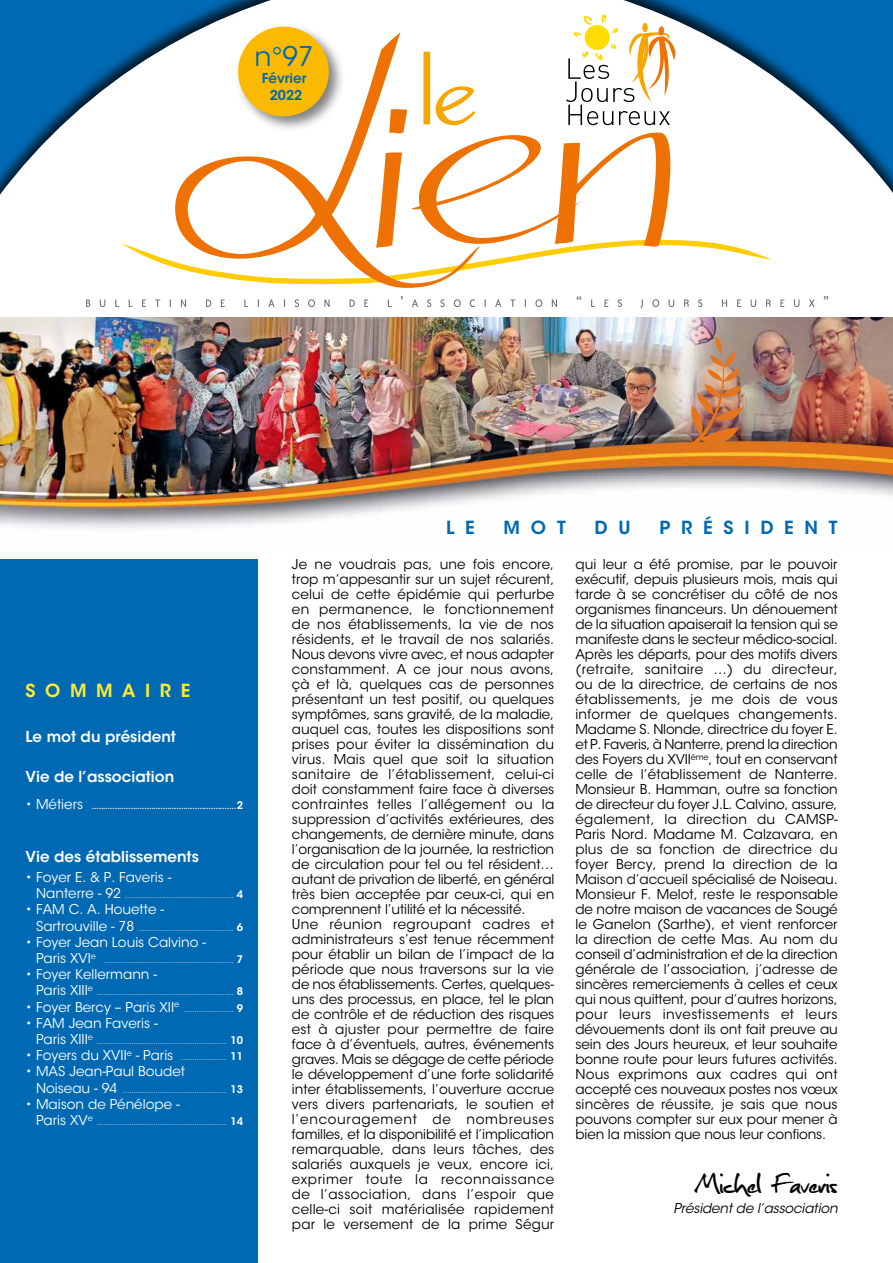
<style>
.page{position:relative;width:893px;height:1263px;background:#fff}
.page>*{position:absolute;margin:0;border:0;box-sizing:border-box;transform-origin:0 0}
.t1{font:362.1px "Daly Hand";color:#ee7203}
.t2{font:118.05px "Daly Text";color:#f7a600}
.t3{font:37.5px "Christopherhand";letter-spacing:-.01em;color:#000}
.t4{font:27px "ITC Avant Garde Std";color:#0069b4}
.t5{font:600 18px "ITC Avant Garde Std";letter-spacing:.6em;color:#0069b4}
.t6{font:600 18px "ITC Avant Garde Std";letter-spacing:.535em;color:#ffeb2e}
.t7{font:600 15px "ITC Avant Garde Std";color:#fff}
.t8{font:13.5px/15px "ITC Avant Garde Std";color:#000}
.t9{font:13.5px/16.2px "ITC Avant Garde Std";color:#fff}
.t10{font:italic 13.5px "ITC Avant Garde Std";letter-spacing:-.01em;color:#000}
.t11{font:600 13.5px/17.1px "ITC Avant Garde Std";color:#0069b4;text-align:center}
.t12{font:7.5px "ITC Avant Garde Std";color:#fff}
.t13{font:600 7.5px "ITC Avant Garde Std";color:#fff}
.s1{font-weight:400;font-size:13.5px}
.s2{font-size:10.5px}
.s3{font-size:13.5px}
.s4{font-weight:600;font-size:10.5px}
</style>
<div class="page">
<svg style="left:0;top:0;width:893px;height:299px"></svg>
<img style="left:0;top:318px;width:893px;height:211px">
<svg style="left:122px;top:238px;width:650px;height:47px"></svg>
<div style="left:234px;top:23px;width:111px;height:110px;background:#000;opacity:.5"></div>
<div style="left:238px;top:27px;width:91px;height:89px;background:#fbba00;border-radius:50%"></div>
<svg style="left:566px;top:14px;width:109px;height:111px"></svg>
<svg style="left:86px;top:296px;width:742px;height:12px"></svg>
<div style="left:0;top:559px;width:258px;height:704px;background:#0069b4"></div>
<img style="left:685px;top:336px;width:58px;height:115px">
<h1 class="t1" style="left:166px;top:-63px;width:503px;rotate:-2deg">Lien</h1>
<h3 class="t4" style="left:255px;top:40px;width:61px">n°97</h3>
<p class="t11" style="left:262px;top:70px;width:46px">Février<br>2022</p>
<h2 class="t2" style="left:421px;top:33px;width:57px">le</h2>
<h3 class="t6" style="left:26px;top:679px;width:166px">SOMMAIRE</h3>
<p class="t7" style="left:26px;top:727px;width:152px">Le mot du président</p>
<p class="t7" style="left:26px;top:767px;width:150px">Vie de l’association</p>
<p class="t13" style="left:26px;top:801px;width:219px"><span class="s1">• Métiers</span> ...............................................................<span class="s2">2</span></p>
<p class="t7" style="left:26px;top:846px;width:175px">Vie des établissements</p>
<p class="t9" style="left:26px;top:869px;width:147px">• Foyer E. &amp; P. Faveris -</p>
<p class="t12" style="left:36px;top:891px;width:208px"><span class="s3">Nanterre - 92</span> .................................................. <span class="s4">4</span></p>
<p class="t9" style="left:26px;top:901px;width:140px">• FAM C. A. Houette -</p>
<p class="t12" style="left:36px;top:923px;width:208px"><span class="s3">Sartrouville - 78</span> ............................................ <span class="s4">6</span></p>
<p class="t9" style="left:36px;top:934px;width:171px;text-indent:-11px">• Foyer Jean Louis Calvino -<br>Paris XVI<sup>e</sup></p>
<p class="t12" style="left:104px;top:956px;width:141px">............................................................ <span class="s4">7</span></p>
<p class="t9" style="left:36px;top:966px;width:123px;text-indent:-11px">• Foyer Kellermann -<br>Paris XIII<sup>e</sup></p>
<p class="t12" style="left:97px;top:988px;width:147px">............................................................... <span class="s4">8</span></p>
<p class="t9" style="left:26px;top:999px;width:155px">• Foyer Bercy – Paris XII<sup>e</sup></p>
<p class="t12" style="left:184px;top:1004px;width:61px">....................... <span class="s4">9</span></p>
<p class="t9" style="left:36px;top:1015px;width:123px;text-indent:-11px">• FAM Jean Faveris -<br>Paris XIII<sup>e</sup></p>
<p class="t12" style="left:97px;top:1037px;width:147px">............................................................ <span class="s4">10</span></p>
<p class="t12" style="left:26px;top:1053px;width:219px"><span class="s3">• Foyers du XVII</span><sup>e</sup> <span class="s3">- Paris</span> ..................... <span class="s4">11</span></p>
<p class="t9" style="left:26px;top:1063px;width:161px">• MAS Jean-Paul Boudet</p>
<p class="t12" style="left:36px;top:1085px;width:208px"><span class="s3">Noiseau - 94</span> ................................................ <span class="s4">13</span></p>
<p class="t9" style="left:36px;top:1096px;width:145px;text-indent:-11px">• Maison de Pénélope -<br>Paris XV<sup>e</sup></p>
<p class="t12" style="left:97px;top:1118px;width:147px">............................................................ <span class="s4">14</span></p>
<h3 class="t5" style="left:446px;top:516px;width:30px">L E</h3>
<h3 class="t5" style="left:504px;top:516px;width:64px">MOT</h3>
<h3 class="t5" style="left:595px;top:516px;width:38px">D U</h3>
<h3 class="t5" style="left:659px;top:516px;width:180px">PRÉSIDENT</h3>
<p class="t8" style="left:292px;top:557px;width:264px">Je ne voudrais pas, une fois encore, trop m’appesantir sur un sujet récurent, celui de cette épidémie qui perturbe en permanence, le fonctionnement de nos établissements, la vie de nos résidents, et le travail de nos salariés.<br>Nous devons vivre avec, et nous adapter constamment. A ce jour nous avons, çà et là, quelques cas de personnes présentant un test positif, ou quelques symptômes, sans gravité, de la maladie, auquel cas, toutes les dispositions sont prises pour éviter la dissémination du virus. Mais quel que soit la situation sanitaire de l’établissement, celui-ci doit constamment faire face à diverses contraintes telles l’allégement ou la suppression d’activités extérieures, des changements, de dernière minute, dans l’organisation de la journée, la restriction de circulation pour tel ou tel résident… autant de privation de liberté, en général très bien acceptée par ceux-ci, qui en comprennent l’utilité et la nécessité.<br>Une réunion regroupant cadres et administrateurs s’est tenue récemment pour établir un bilan de l’impact de la période que nous traversons sur la vie de nos établissements. Certes, quelques&shy;uns des processus, en place, tel le plan de contrôle et de réduction des risques est à ajuster pour permettre de faire face à d’éventuels, autres, événements graves. Mais se dégage de cette période le développement d’une forte solidarité inter établissements, l’ouverture accrue vers divers partenariats, le soutien et l’encouragement de nombreuses familles, et la disponibilité et l’implication remarquable, dans leurs tâches, des salariés auxquels je veux, encore ici, exprimer toute la reconnaissance de l’association, dans l’espoir que celle-ci soit matérialisée rapidement par le versement de la prime Ségur</p>
<p class="t8" style="left:575px;top:557px;width:264px;text-align:justify">qui leur a été promise, par le pouvoir exécutif, depuis plusieurs mois, mais qui tarde à se concrétiser du côté de nos organismes financeurs. Un dénouement de la situation apaiserait la tension qui se manifeste dans le secteur médico-social.<br>Après les départs, pour des motifs divers (retraite, sanitaire …) du directeur, ou de la directrice, de certains de nos établissements, je me dois de vous informer de quelques changements.<br>Madame S. Nlonde, directrice du foyer E. et P. Faveris, à Nanterre, prend la direction des Foyers du XVII<sup>ème</sup>, tout en conservant celle de l’établissement de Nanterre.<br>Monsieur B. Hamman, outre sa fonction de directeur du foyer J.L. Calvino, assure, également, la direction du CAMSP-Paris Nord. Madame M. Calzavara, en plus de sa fonction de directrice du foyer Bercy, prend la direction de la Maison d’accueil spécialisé de Noiseau.<br>Monsieur F. Melot, reste le responsable de notre maison de vacances de Sougé le Ganelon (Sarthe), et vient renforcer la direction de cette Mas. Au nom du conseil d’administration et de la direction générale de l’association, j’adresse de sincères remerciements à celles et ceux qui nous quittent, pour d’autres horizons, pour leurs investissements et leurs dévouements dont ils ont fait preuve au sein des Jours heureux, et leur souhaite bonne route pour leurs futures activités.<br>Nous exprimons aux cadres qui ont accepté ces nouveaux postes nos vœux sincères de réussite, je sais que nous pouvons compter sur eux pour mener à bien la mission que nous leur confions.</p>
<h3 class="t3" style="left:695px;top:1168px;width:144px">Michel Faveris</h3>
<p class="t10" style="left:673px;top:1200px;width:166px">Président de l’association</p>
</div>
